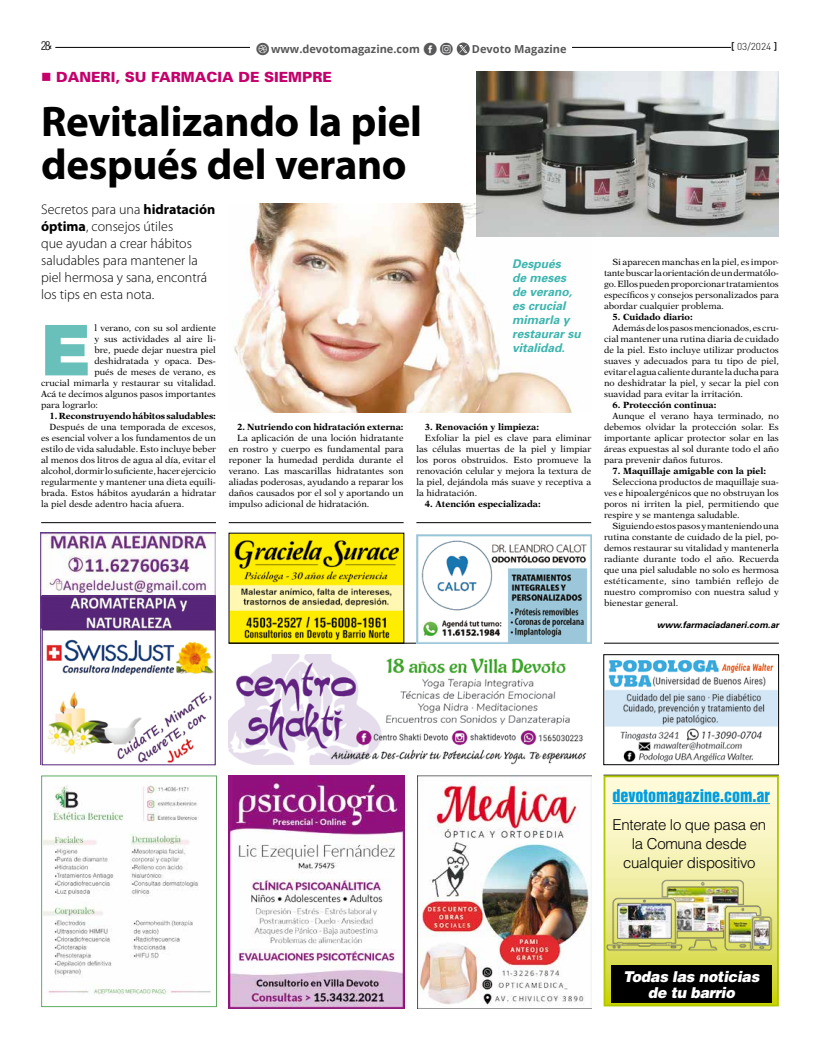
<style>
.page{position:relative;width:820px;height:1049px;background:#fff}
.page>*{position:absolute;margin:0;border:0;box-sizing:border-box;transform-origin:0 0}
.t1{font:900 70.6px "Helvetica Neue LT Std";color:#69c0bb}
.t2{font:700 43px/43px "Myriad Pro";letter-spacing:-.01em;color:#000}
.t3{font:16px "Helvetica Inserat";color:#009ee0}
.t4{font:300 15px/19px "Helvetica LT Std";letter-spacing:-.02em;color:#000;text-align:center}
.t5{font:italic 900 15px/16px "Helvetica LT Std";letter-spacing:-.02em;color:#fff;text-align:center;scale:.95 1}
.t6{font:300 14px/17px "Myriad Pro";color:#000}
.t7{font:900 14px "Univers";color:#c5006b}
.t8{font:italic 700 12px/14px "Univers";color:#3db5af}
.t9{font:300 condensed 12px "Helvetica LT Std";color:#000}
.t10{font:700 11px "Open Sans";color:#58585a}
.t11{font:300 10px "DIN";color:#000}
.t12{font:9px/11px "New Aster";color:#000;text-align:justify}
.t13{font:700 9px "New Aster";color:#000}
.t14{font:italic 700 9px "Univers";color:#000}
.s1{font-weight:700;font-stretch:normal;font-size:10px}
.s2{font-family:"Social Circles";font-weight:400;font-size:23px}
.s3{font-weight:500}
.s4{font-weight:700}
</style>
<div class="page">
<hr style="left:55px;top:47px;width:722px;height:1px;background:#000">
<div style="left:730px;top:42px;width:47px;height:12px;background:#fff"></div>
<div style="left:250px;top:40px;width:321px;height:20px;background:#fff"></div>
<svg style="left:456px;top:43px;width:13px;height:12px"></svg>
<svg style="left:458px;top:45px;width:11px;height:10px"></svg>
<img style="left:476px;top:71px;width:302px;height:165px">
<img style="left:605px;top:659px;width:171px;height:104px">
<div style="left:603px;top:654px;width:175px;height:111px;border:1px solid #000"></div>
<img style="left:231px;top:535px;width:171px;height:106px">
<img style="left:43px;top:785px;width:168px;height:210px">
<div style="left:41px;top:775px;width:176px;height:232px;border:1px solid #60ac65"></div>
<hr style="left:416px;top:522px;width:175px;height:1px;background:#000">
<hr style="left:229px;top:522px;width:174px;height:1px;background:#000">
<hr style="left:41px;top:522px;width:175px;height:1px;background:#000">
<hr style="left:603px;top:643px;width:175px;height:1px;background:#000">
<hr style="left:229px;top:643px;width:362px;height:1px;background:#000">
<img style="left:229px;top:655px;width:358px;height:110px">
<img style="left:416px;top:534px;width:175px;height:109px">
<img style="left:41px;top:533px;width:175px;height:231px">
<img style="left:44px;top:597px;width:170px;height:166px">
<div style="left:42px;top:595px;width:174px;height:170px;border:1px solid #572579"></div>
<img style="left:229px;top:775px;width:175px;height:233px">
<img style="left:417px;top:775px;width:174px;height:233px">
<svg style="left:606px;top:778px;width:169px;height:225px;background:#f4f1b7"></svg>
<div style="left:603px;top:775px;width:175px;height:231px;border:2px solid #b1c800"></div>
<hr style="left:612px;top:803px;width:157px;height:1px;background:#009ee0">
<div style="left:610px;top:966px;width:161px;height:37px;background:#000"></div>
<img style="left:604px;top:876px;width:170px;height:78px">
<img style="left:233px;top:203px;width:358px;height:209px">
<h3 class="t9" style="left:41px;top:39px;width:13px">28<span class="s1">‹</span></h3>
<p class="t10" style="left:255px;top:41px;width:201px"><span class="s2">a</span>www.devotomagazine.com <span class="s2">f$</span></p>
<p class="t11" style="left:730px;top:41px;width:48px"><span class="s3">[</span> 03/2024 <span class="s3">]</span></p>
<p class="t10" style="left:472px;top:41px;width:96px">Devoto Magazine</p>
<h3 class="t7" style="left:41px;top:69px;width:292px">■ DANERI, SU FARMACIA DE SIEMPRE</h3>
<h2 class="t2" style="left:41px;top:98px;width:382px">Revitalizando la piel después del verano</h2>
<h3 class="t6" style="left:41px;top:201px;width:176px">Secretos para una <span class="s4">hidratación óptima</span>, consejos útiles<br>que ayudan a crear hábitos saludables para mantener la piel hermosa y sana, encontrá los tips en esta nota.</h3>
<h1 class="t1" style="left:41px;top:308px;width:51px">E</h1>
<p class="t12" style="left:94px;top:323px;width:123px">l verano, con su sol ardiente</p>
<h3 class="t8" style="left:512px;top:256px;width:70px">Después<br>de meses de verano, es crucial mimarla y restaurar su vitalidad.</h3>
<p class="t12" style="left:94px;top:334px;width:123px">y sus actividades al aire li-</p>
<p class="t12" style="left:94px;top:345px;width:123px">bre, puede dejar nuestra piel</p>
<p class="t12" style="left:94px;top:356px;width:123px">deshidratada y opaca. Des-</p>
<p class="t12" style="left:94px;top:367px;width:123px">pués de meses de verano, es</p>
<p class="t12" style="left:41px;top:378px;width:176px">crucial mimarla y restaurar su vitalidad.</p>
<p class="t12" style="left:41px;top:389px;width:176px">Acá te decimos algunos pasos importantes</p>
<p class="t12" style="left:41px;top:400px;width:58px">para lograrlo:</p>
<p class="t13" style="left:50px;top:411px;width:168px">1. Reconstruyendo hábitos saludables:</p>
<p class="t12" style="left:41px;top:422px;width:176px;text-indent:9px">Después de una temporada de excesos, es esencial volver a los fundamentos de un estilo de vida saludable. Esto incluye beber al menos dos litros de agua al día, evitar el alcohol, dormir lo suficiente, hacer ejercicio regularmente y mantener una dieta equili&shy;brada. Estos hábitos ayudarán a hidratar la piel desde adentro hacia afuera.</p>
<p class="t13" style="left:237px;top:422px;width:168px">2. Nutriendo con hidratación externa:</p>
<p class="t13" style="left:424px;top:422px;width:116px">3. Renovación y limpieza:</p>
<p class="t12" style="left:416px;top:433px;width:176px;text-indent:9px">Exfoliar la piel es clave para eliminar las células muertas de la piel y limpiar los poros obstruidos. Esto promueve la renovación celular y mejora la textura de la piel, dejándola más suave y receptiva a la hidratación.</p>
<p class="t13" style="left:424px;top:499px;width:117px">4. Atención especializada:</p>
<p class="t12" style="left:229px;top:433px;width:176px;text-indent:9px">La aplicación de una loción hidratante en rostro y cuerpo es fundamental para reponer la humedad perdida durante el verano. Las mascarillas hidratantes son aliadas poderosas, ayudando a reparar los daños causados por el sol y aportando un impulso adicional de hidratación.</p>
<p class="t12" style="left:603px;top:257px;width:176px;text-indent:8px">Si aparecen manchas en la piel, es impor&shy;tante buscar la orientación de un dermatólo&shy;go. Ellos pueden proporcionar tratamientos específicos y consejos personalizados para abordar cualquier problema.</p>
<p class="t13" style="left:612px;top:312px;width:82px">5. Cuidado diario:</p>
<p class="t12" style="left:603px;top:323px;width:176px;text-indent:9px">Además de los pasos mencionados, es cru&shy;cial mantener una rutina diaria de cuidado de la piel. Esto incluye utilizar productos suaves y adecuados para tu tipo de piel, evitar el agua caliente durante la ducha para no deshidratar la piel, y secar la piel con suavidad para evitar la irritación.</p>
<p class="t13" style="left:612px;top:400px;width:105px">6. Protección continua:</p>
<p class="t12" style="left:603px;top:411px;width:176px;text-indent:9px">Aunque el verano haya terminado, no debemos olvidar la protección solar. Es importante aplicar protector solar en las áreas expuestas al sol durante todo el año para prevenir daños futuros.</p>
<p class="t13" style="left:612px;top:466px;width:155px">7. Maquillaje amigable con la piel:</p>
<p class="t12" style="left:603px;top:477px;width:176px;text-indent:9px">Selecciona productos de maquillaje sua&shy;ves e hipoalergénicos que no obstruyan los poros ni irriten la piel, permitiendo que respire y se mantenga saludable.</p>
<p class="t12" style="left:603px;top:521px;width:176px;text-indent:9px">Siguiendo estos pasos y manteniendo una rutina constante de cuidado de la piel, po&shy;demos restaurar su vitalidad y mantenerla radiante durante todo el año. Recuerda que una piel saludable no solo es hermosa estéticamente, sino también reflejo de nuestro compromiso con nuestra salud y bienestar general.</p>
<p class="t14" style="left:656px;top:619px;width:124px">www.farmaciadaneri.com.ar</p>
<h3 class="t3" style="left:612px;top:786px;width:159px">devotomagazine.com.ar</h3>
<h3 class="t4" style="left:612px;top:815px;width:155px">Enterate lo que pasa en la Comuna desde cualquier dispositivo</h3>
<h3 class="t5" style="left:623px;top:968px;width:145px">Todas las noticias de tu barrio</h3>
</div>
